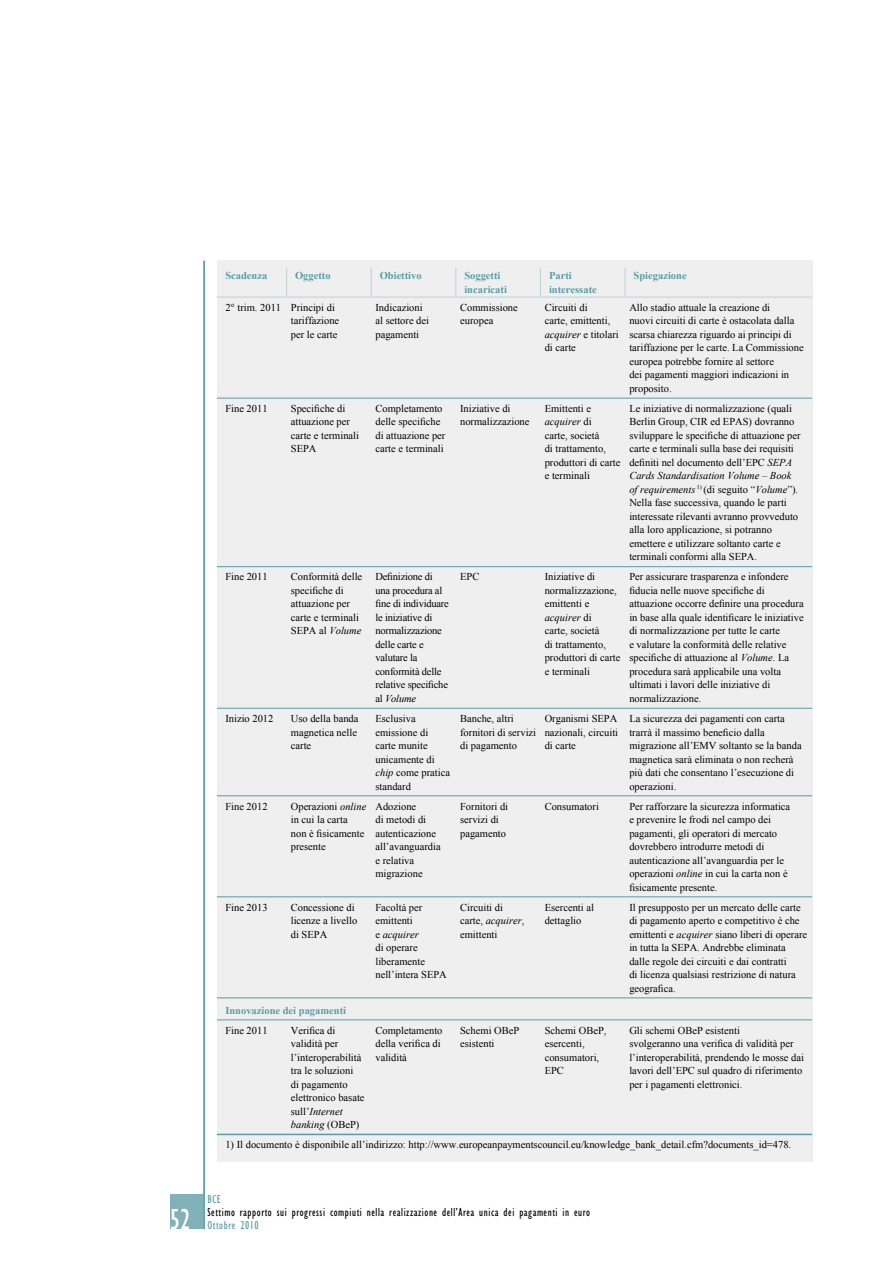
<style>
.page{position:relative;width:893px;height:1263px;background:#fff}
.page>*{position:absolute;margin:0;border:0;box-sizing:border-box;transform-origin:0 0}
.t1{font:condensed 30px "Gill Sans Myriad";color:#fff;scale:.95 1}
.t2{font:condensed 12px "Gill Sans Myriad";letter-spacing:.05em;color:#000;scale:.95 1}
.t3{font:condensed 12px "Gill Sans Myriad";letter-spacing:.05em;color:#579ca7;scale:.95 1}
.t4{font:10.5px/13.5px "Times New Roman WGL";color:#000}
.t5{font:10.5px/13.5px "Times New Roman WGL";letter-spacing:-.02em;color:#000}
.t6{font:700 10.5px/13.5px "Times New Roman WGL";color:#579ca7}
.s1{font-style:italic}
</style>
<div class="page">
<div style="left:170px;top:1195px;width:34px;height:34px;background:#81b1b9"></div>
<hr style="left:204px;top:261px;width:1px;height:968px;background:#579ca7">
<div style="left:217px;top:261px;width:595px;height:901px;background:#efefef"></div>
<hr style="left:217px;top:566px;width:595px;height:1px;background:#579ca7">
<hr style="left:217px;top:708px;width:595px;height:1px;background:#579ca7">
<hr style="left:217px;top:795px;width:595px;height:1px;background:#579ca7">
<hr style="left:217px;top:896px;width:595px;height:1px;background:#579ca7">
<hr style="left:217px;top:997px;width:595px;height:1px;background:#579ca7">
<hr style="left:217px;top:1019px;width:595px;height:1px;background:#579ca7">
<hr style="left:217px;top:1134px;width:595px;height:1px;background:#579ca7">
<hr style="left:217px;top:398px;width:595px;height:1px;background:#579ca7">
<svg style="left:286px;top:268px;width:1px;height:29px"></svg>
<svg style="left:371px;top:268px;width:1px;height:29px"></svg>
<svg style="left:455px;top:268px;width:1px;height:29px"></svg>
<svg style="left:540px;top:268px;width:1px;height:29px"></svg>
<svg style="left:625px;top:268px;width:1px;height:29px"></svg>
<hr style="left:217px;top:297px;width:595px;height:1px;background:#bbd3d7">
<h1 class="t1" style="left:170px;top:1210px;width:23px">52</h1>
<p class="t6" style="left:225px;top:270px;width:43px">Scadenza</p>
<p class="t6" style="left:295px;top:270px;width:37px">Oggetto</p>
<p class="t6" style="left:380px;top:270px;width:43px">Obiettivo</p>
<p class="t6" style="left:464px;top:270px;width:44px">Soggetti incaricati</p>
<p class="t6" style="left:549px;top:270px;width:49px">Parti interessate</p>
<p class="t6" style="left:634px;top:270px;width:55px">Spiegazione</p>
<p class="t4" style="left:291px;top:301px;width:50px;text-indent:-65px">2° trim. 2011 Principi di tariffazione per le carte</p>
<p class="t4" style="left:375px;top:301px;width:55px">Indicazioni al settore dei pagamenti</p>
<p class="t4" style="left:460px;top:301px;width:59px">Commissione europea</p>
<p class="t4" style="left:545px;top:301px;width:76px">Circuiti di<br>carte, emittenti, <span class="s1">acquirer</span> e titolari di carte</p>
<p class="t4" style="left:629px;top:301px;width:176px">Allo stadio attuale la creazione di<br>nuovi circuiti di carte è ostacolata dalla scarsa chiarezza riguardo ai principi di tariffazione per le carte. La Commissione europea potrebbe fornire al settore<br>dei pagamenti maggiori indicazioni in proposito.</p>
<p class="t4" style="left:225px;top:403px;width:44px">Fine 2011</p>
<p class="t4" style="left:291px;top:402px;width:70px">Specifiche di attuazione per carte e terminali<br>SEPA</p>
<p class="t4" style="left:375px;top:402px;width:71px">Completamento delle specifiche di attuazione per carte e terminali</p>
<p class="t4" style="left:460px;top:402px;width:71px">Iniziative di normalizzazione</p>
<p class="t4" style="left:545px;top:402px;width:77px">Emittenti e <span class="s1">acquirer</span> di<br>carte, società<br>di trattamento, produttori di carte e terminali</p>
<p class="t4" style="left:629px;top:403px;width:173px">Le iniziative di normalizzazione (quali Berlin Group, CIR ed EPAS) dovranno sviluppare le specifiche di attuazione per carte e terminali sulla base dei requisiti definiti nel documento dell’EPC <span class="s1">SEPA Cards Standardisation Volume – Book of requirements</span> <sup>1)</sup> (di seguito “<span class="s1">Volume</span>”).<br>Nella fase successiva, quando le parti interessate rilevanti avranno provveduto alla loro applicazione, si potranno emettere e utilizzare soltanto carte e terminali conformi alla SEPA.</p>
<p class="t4" style="left:225px;top:571px;width:44px">Fine 2011</p>
<p class="t4" style="left:291px;top:571px;width:73px">Conformità delle specifiche di attuazione per carte e terminali<br>SEPA al <span class="s1">Volume</span></p>
<p class="t5" style="left:375px;top:571px;width:75px">Definizione di una procedura al fine di individuare le iniziative di normalizzazione delle carte e valutare la conformità delle relative specifiche al <span class="s1">Volume</span></p>
<p class="t4" style="left:460px;top:571px;width:21px">EPC</p>
<p class="t4" style="left:545px;top:571px;width:77px">Iniziative di normalizzazione, emittenti e <span class="s1">acquirer</span> di<br>carte, società<br>di trattamento, produttori di carte e terminali</p>
<p class="t4" style="left:629px;top:571px;width:176px">Per assicurare trasparenza e infondere fiducia nelle nuove specifiche di attuazione occorre definire una procedura in base alla quale identificare le iniziative di normalizzazione per tutte le carte<br>e valutare la conformità delle relative specifiche di attuazione al <span class="s1">Volume</span>. La procedura sarà applicabile una volta ultimati i lavori delle iniziative di normalizzazione.</p>
<p class="t4" style="left:225px;top:713px;width:50px">Inizio 2012</p>
<p class="t4" style="left:291px;top:713px;width:69px">Uso della banda magnetica nelle carte</p>
<p class="t4" style="left:375px;top:713px;width:76px">Esclusiva emissione di carte munite unicamente di <span class="s1">chip</span> come pratica standard</p>
<p class="t4" style="left:460px;top:713px;width:78px">Banche, altri fornitori di servizi di pagamento</p>
<p class="t4" style="left:545px;top:713px;width:75px;text-align:justify">Organismi SEPA nazionali, circuiti di carte</p>
<p class="t4" style="left:629px;top:713px;width:174px">La sicurezza dei pagamenti con carta trarrà il massimo beneficio dalla migrazione all’EMV soltanto se la banda magnetica sarà eliminata o non recherà più dati che consentano l’esecuzione di operazioni.</p>
<p class="t4" style="left:225px;top:800px;width:44px">Fine 2012</p>
<p class="t4" style="left:291px;top:800px;width:77px">Operazioni <span class="s1">online </span>in cui la carta<br>non è fisicamente presente</p>
<p class="t4" style="left:375px;top:800px;width:67px">Adozione<br>di metodi di autenticazione all’avanguardia e relativa migrazione</p>
<p class="t4" style="left:460px;top:800px;width:50px">Fornitori di servizi di pagamento</p>
<p class="t4" style="left:545px;top:800px;width:56px">Consumatori</p>
<p class="t4" style="left:629px;top:800px;width:162px">Per rafforzare la sicurezza informatica e prevenire le frodi nel campo dei pagamenti, gli operatori di mercato dovrebbero introdurre metodi di autenticazione all’avanguardia per le operazioni <span class="s1">online</span> in cui la carta non è fisicamente presente.</p>
<p class="t4" style="left:225px;top:901px;width:44px">Fine 2013</p>
<p class="t4" style="left:291px;top:901px;width:68px">Concessione di licenze a livello di SEPA</p>
<p class="t4" style="left:375px;top:901px;width:73px">Facoltà per emittenti<br>e <span class="s1">acquirer<br></span>di operare liberamente nell’intera SEPA</p>
<p class="t4" style="left:460px;top:901px;width:66px">Circuiti di carte, <span class="s1">acquirer</span>, emittenti</p>
<p class="t4" style="left:545px;top:901px;width:51px">Esercenti al dettaglio</p>
<p class="t4" style="left:629px;top:901px;width:179px">Il presupposto per un mercato delle carte di pagamento aperto e competitivo è che emittenti e <span class="s1">acquirer</span> siano liberi di operare in tutta la SEPA. Andrebbe eliminata dalle regole dei circuiti e dai contratti<br>di licenza qualsiasi restrizione di natura geografica.</p>
<p class="t6" style="left:225px;top:1004px;width:122px">Innovazione dei pagamenti</p>
<p class="t4" style="left:225px;top:1024px;width:44px">Fine 2011</p>
<p class="t4" style="left:291px;top:1024px;width:75px">Verifica di validità per l’interoperabilità tra le soluzioni<br>di pagamento elettronico basate sull’<span class="s1">Internet banking</span> (OBeP)</p>
<p class="t4" style="left:375px;top:1024px;width:69px">Completamento della verifica di validità</p>
<p class="t4" style="left:460px;top:1024px;width:61px">Schemi OBeP esistenti</p>
<p class="t4" style="left:545px;top:1024px;width:63px">Schemi OBeP, esercenti, consumatori,<br>EPC</p>
<p class="t4" style="left:629px;top:1024px;width:176px">Gli schemi OBeP esistenti<br>svolgeranno una verifica di validità per l’interoperabilità, prendendo le mosse dai lavori dell’EPC sul quadro di riferimento per i pagamenti elettronici.</p>
<p class="t4" style="left:225px;top:1139px;width:567px">1) Il documento è disponibile all’indirizzo: http://www.europeanpaymentscouncil.eu/knowledge_bank_detail.cfm?documents_id=478.</p>
<p class="t3" style="left:207px;top:1195px;width:16px">BCE</p>
<p class="t2" style="left:207px;top:1208px;width:404px">Settimo rapporto sui progressi compiuti nella realizzazione dell’Area unica dei pagamenti in euro</p>
<p class="t3" style="left:207px;top:1221px;width:55px">Ottobre 2010</p>
</div>
